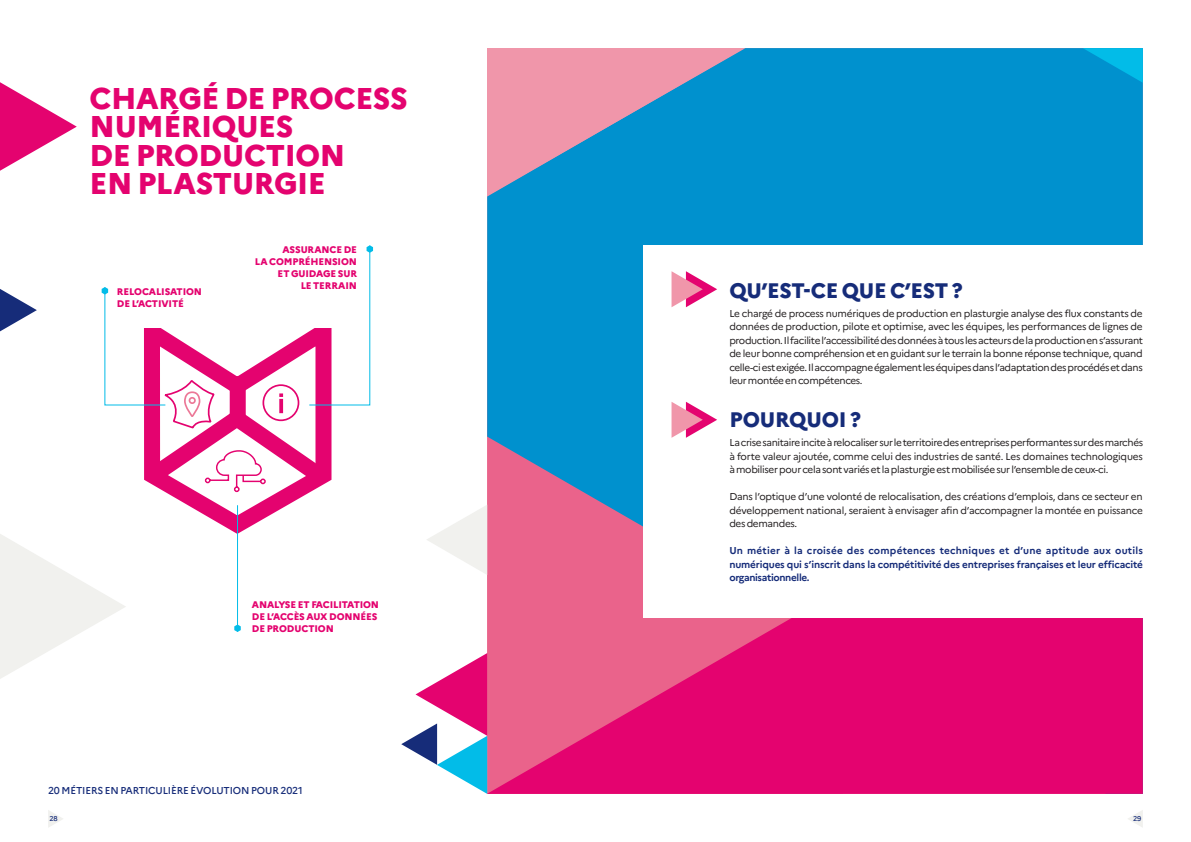
<style>
.page{position:relative;width:1191px;height:842px;background:#fff}
.page>*{position:absolute;margin:0;border:0;box-sizing:border-box;transform-origin:0 0}
.t1{font:800 30px/28.4px "Marianne";letter-spacing:-.015em;color:#e4036f}
.t2{font:800 21px "Marianne";letter-spacing:-.015em;color:#162c79}
.t3{font:10px/13.5px "Marianne";letter-spacing:-.035em;color:#231f20;text-align:justify}
.t4{font:700 10px/13.5px "Marianne";letter-spacing:-.025em;color:#162c79;text-align:justify}
.t5{font:500 10px "Marianne";letter-spacing:-.015em;color:#162c79}
.t6{font:800 9.6px/12px "Marianne";letter-spacing:-.015em;color:#e4036f}
.t7{font:500 7px "Marianne";color:#162c79}
</style>
<div class="page">
<div style="left:487px;top:48px;width:655px;height:367px;background:#0091ce"></div>
<svg style="left:1082px;top:48px;width:60px;height:35px;background:#01a5da"></svg>
<svg style="left:487px;top:415px;width:655px;height:379px;background:#d62c7e"></svg>
<svg style="left:487px;top:48px;width:258px;height:148px;background:#7993bb"></svg>
<svg style="left:48px;top:810px;width:15px;height:17px"></svg>
<svg style="left:1128px;top:811px;width:14px;height:16px"></svg>
<svg style="left:401px;top:653px;width:86px;height:141px"></svg>
<div style="left:1072px;top:245px;width:70px;height:37px;background:#fff"></div>
<svg style="left:179px;top:500px;width:117px;height:34px"></svg>
<hr style="left:237px;top:505px;width:1px;height:127px;background:#02bce8">
<svg style="left:234px;top:624px;width:7px;height:8px"></svg>
<svg style="left:102px;top:245px;width:271px;height:255px"></svg>
<div style="left:643px;top:246px;width:548px;height:372px;background:#fff"></div>
<svg style="left:671px;top:271px;width:46px;height:36px"></svg>
<svg style="left:671px;top:402px;width:46px;height:36px"></svg>
<svg style="left:427px;top:505px;width:60px;height:70px"></svg>
<svg style="left:0;top:82px;width:77px;height:89px"></svg>
<svg style="left:0;top:289px;width:37px;height:42px"></svg>
<svg style="left:0;top:534px;width:126px;height:145px"></svg>
<h1 class="t1" style="left:90px;top:84px;width:320px">CHARGÉ DE PROCESS<br>NUMÉRIQUES<br>DE PRODUCTION<br>EN PLASTURGIE</h1>
<p class="t6" style="left:255px;top:243px;width:104px;text-align:right">ASSURANCE DE<br>LA COMPRÉHENSION<br>ET GUIDAGE SUR<br>LE TERRAIN</p>
<p class="t6" style="left:117px;top:285px;width:87px">RELOCALISATION<br>DE L’ACTIVITÉ</p>
<h2 class="t2" style="left:729px;top:277px;width:235px">QU’EST-CE QUE C’EST ?</h2>
<p class="t3" style="left:729px;top:306px;width:415px">Le chargé de process numériques de production en plasturgie analyse des flux constants de données de production, pilote et optimise, avec les équipes, les performances de lignes de production. Il facilite l’accessibilité des données à tous les acteurs de la production en s’assurant de leur bonne compréhension et en guidant sur le terrain la bonne réponse technique, quand celle-ci est exigée. Il accompagne également les équipes dans l’adaptation des procédés et dans leur montée en compétences.</p>
<h2 class="t2" style="left:729px;top:407px;width:133px">POURQUOI ?</h2>
<p class="t3" style="left:729px;top:436px;width:415px">La crise sanitaire incite à relocaliser sur le territoire des entreprises performantes sur des marchés à forte valeur ajoutée, comme celui des industries de santé. Les domaines technologiques à mobiliser pour cela sont variés et la plasturgie est mobilisée sur l’ensemble de ceux-ci.</p>
<p class="t3" style="left:729px;top:490px;width:415px">Dans l’optique d’une volonté de relocalisation, des créations d’emplois, dans ce secteur en développement national, seraient à envisager afin d’accompagner la montée en puissance des demandes.</p>
<p class="t4" style="left:729px;top:544px;width:415px">Un métier à la croisée des compétences techniques et d’une aptitude aux outils numériques qui s’inscrit dans la compétitivité des entreprises françaises et leur efficacité organisationnelle.</p>
<p class="t6" style="left:252px;top:598px;width:129px">ANALYSE ET FACILITATION<br>DE L’ACCÈS AUX DONNÉES<br>DE PRODUCTION</p>
<p class="t5" style="left:48px;top:784px;width:256px">20 MÉTIERS EN PARTICULIÈRE ÉVOLUTION POUR 2021</p>
<p class="t7" style="left:50px;top:815px;width:10px">28</p>
<p class="t7" style="left:1133px;top:815px;width:10px">29</p>
</div>
